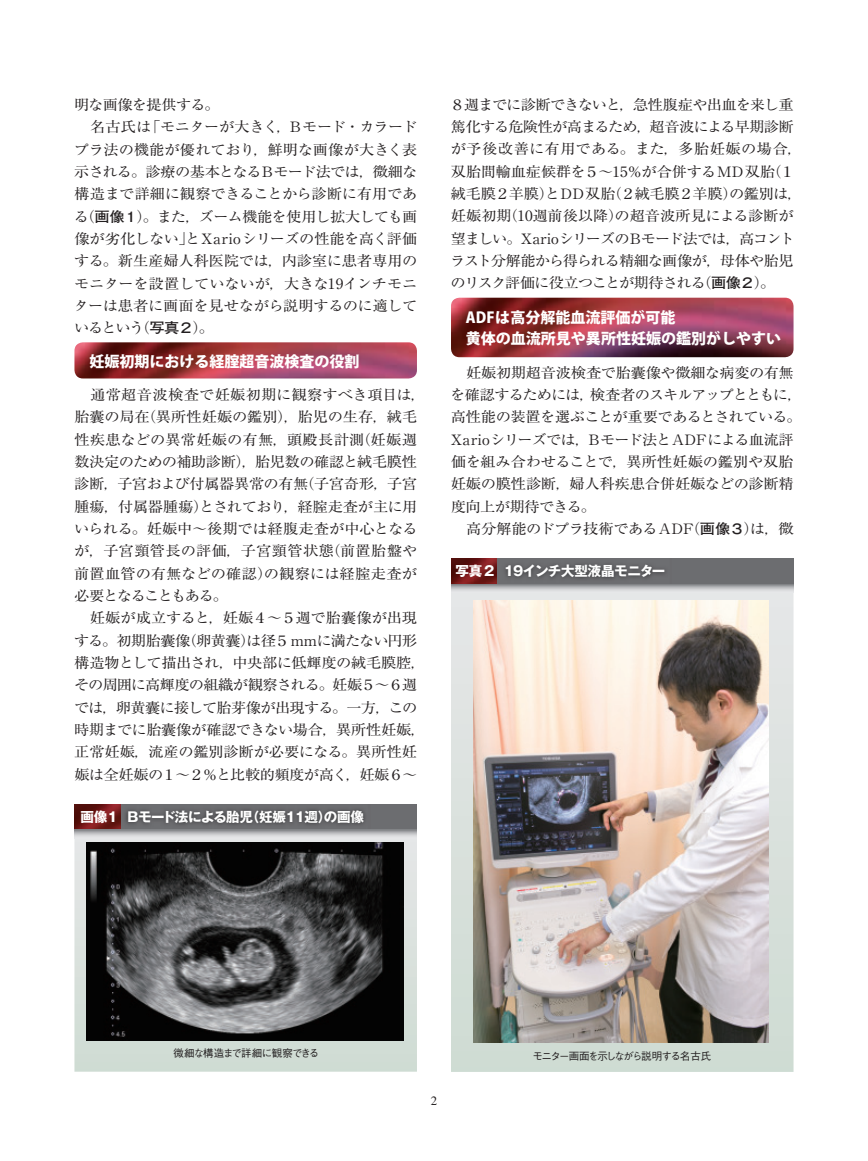
<style>
.page{position:relative;width:868px;height:1161px;background:#fff}
.page>*{position:absolute;margin:0;border:0;box-sizing:border-box;transform-origin:0 0}
.t1{font:15px/21px "Koz Go Pro Heavy 90 pv RKSJ H";color:#fff}
.t2{font:14.25px/22.4px "Ryumin Pro Regular 90 pv RKSJ H";letter-spacing:-.03em;color:#231f20;scale:1.07 1}
.t3{font:13.5px "Gothic MB101 Pro Bold 90 pv RKSJ H";letter-spacing:-.025em;color:#fff}
.t4{font:12.75px "Times";color:#231f20}
.t5{font:10.5px "Gothic BBB Pro Medium 90 pv RKSJ H";letter-spacing:-.125em;color:#231f20}
.t6{font:10.5px "Gothic BBB Pro Medium 90 pv RKSJ H";letter-spacing:-.075em;color:#231f20}
.s1{font-family:"Futo Go B101 Pro Bold 90 pv RKSJ H"}
</style>
<div class="page">
<img style="left:74px;top:342px;width:343px;height:36px">
<img style="left:451px;top:298px;width:342px;height:59px">
<svg style="left:74px;top:829px;width:343px;height:242px;background:#ccd5d0"></svg>
<img style="left:87px;top:842px;width:316px;height:198px">
<svg style="left:74px;top:804px;width:343px;height:25px;background:#616164"></svg>
<img style="left:74px;top:804px;width:46px;height:25px">
<svg style="left:74px;top:829px;width:342px;height:9px;background:#b9babd"></svg>
<svg style="left:451px;top:592px;width:342px;height:480px;background:#d7dfda"></svg>
<svg style="left:451px;top:558px;width:342px;height:26px;background:#666669"></svg>
<img style="left:451px;top:559px;width:46px;height:25px">
<svg style="left:451px;top:584px;width:342px;height:8px;background:#babbbd"></svg>
<img style="left:474px;top:600px;width:294px;height:442px">
<p class="t2" style="left:74px;top:95px;width:323px">明な画像を提供する。<br>　名古氏は「モニターが大きく，Bモード・カラードプラ法の機能が優れており，鮮明な画像が大きく表示される。診療の基本となるBモード法では，微細な構造まで詳細に観察できることから診断に有用である（<span class="s1">画像１</span>）。また，ズーム機能を使用し拡大しても画像が劣化しない」とXarioシリーズの性能を高く評価する。新生産婦人科医院では，内診室に患者専用のモニターを設置していないが，大きな19インチモニターは患者に画面を見せながら説明するのに適しているという（<span class="s1">写真２</span>）。</p>
<p class="t1" style="left:89px;top:353px;width:272px">妊娠初期における経腟超音波検査の役割</p>
<p class="t2" style="left:74px;top:385px;width:330px">　通常超音波検査で妊娠初期に観察すべき項目は，胎囊の局在（異所性妊娠の鑑別），胎児の生存，絨毛性疾患などの異常妊娠の有無，頭殿長計測（妊娠週数決定のための補助診断），胎児数の確認と絨毛膜性診断，子宮および付属器異常の有無（子宮奇形，子宮腫瘍，付属器腫瘍）とされており，経腟走査が主に用いられる。妊娠中～後期では経腹走査が中心となるが，子宮頸管長の評価，子宮頸管状態（前置胎盤や前置血管の有無などの確認）の観察には経腟走査が必要となることもある。<br>　妊娠が成立すると，妊娠４～５週で胎囊像が出現する。初期胎囊像（卵黄囊）は径５mmに満たない円形構造物として描出され，中央部に低輝度の絨毛膜腔，その周囲に高輝度の組織が観察される。妊娠５～６週では，卵黄囊に接して胎芽像が出現する。一方，この時期までに胎囊像が確認できない場合，異所性妊娠，正常妊娠，流産の鑑別診断が必要になる。異所性妊娠は全妊娠の１～２％と比較的頻度が高く，妊娠６～</p>
<p class="t3" style="left:80px;top:812px;width:285px">画像1 Bモード法による胎児（妊娠11週）の画像</p>
<p class="t2" style="left:450px;top:95px;width:331px">８週までに診断できないと，急性腹症や出血を来し重篤化する危険性が高まるため，超音波による早期診断が予後改善に有用である。また，多胎妊娠の場合，双胎間輸血症候群を５～15％が合併するMD双胎（１絨毛膜２羊膜）とDD双胎（２絨毛膜２羊膜）の鑑別は，妊娠初期（10週前後以降）の超音波所見による診断が望ましい。XarioシリーズのBモード法では，高コントラスト分解能から得られる精細な画像が，母体や胎児のリスク評価に役立つことが期待される（<span class="s1">画像２</span>）。</p>
<p class="t1" style="left:466px;top:308px;width:317px">ADFは高分解能血流評価が可能<br>黄体の血流所見や異所性妊娠の鑑別がしやすい</p>
<p class="t2" style="left:450px;top:363px;width:331px">　妊娠初期超音波検査で胎囊像や微細な病変の有無を確認するためには，検査者のスキルアップとともに，高性能の装置を選ぶことが重要であるとされている。<br>Xarioシリーズでは，Bモード法とADFによる血流評価を組み合わせることで，異所性妊娠の鑑別や双胎妊娠の膜性診断，婦人科疾患合併妊娠などの診断精度向上が期待できる。<br>　高分解能のドプラ技術であるADF（<span class="s1">画像３</span>）は，微</p>
<p class="t3" style="left:455px;top:566px;width:212px">写真２ 19インチ大型液晶モニター</p>
<p class="t6" style="left:173px;top:1049px;width:147px">微細な構造まで詳細に観察できる</p>
<p class="t4" style="left:431px;top:1093px;width:8px">2</p>
<p class="t5" style="left:532px;top:1052px;width:180px">モニター画面を示しながら説明する名古氏</p>
</div>
